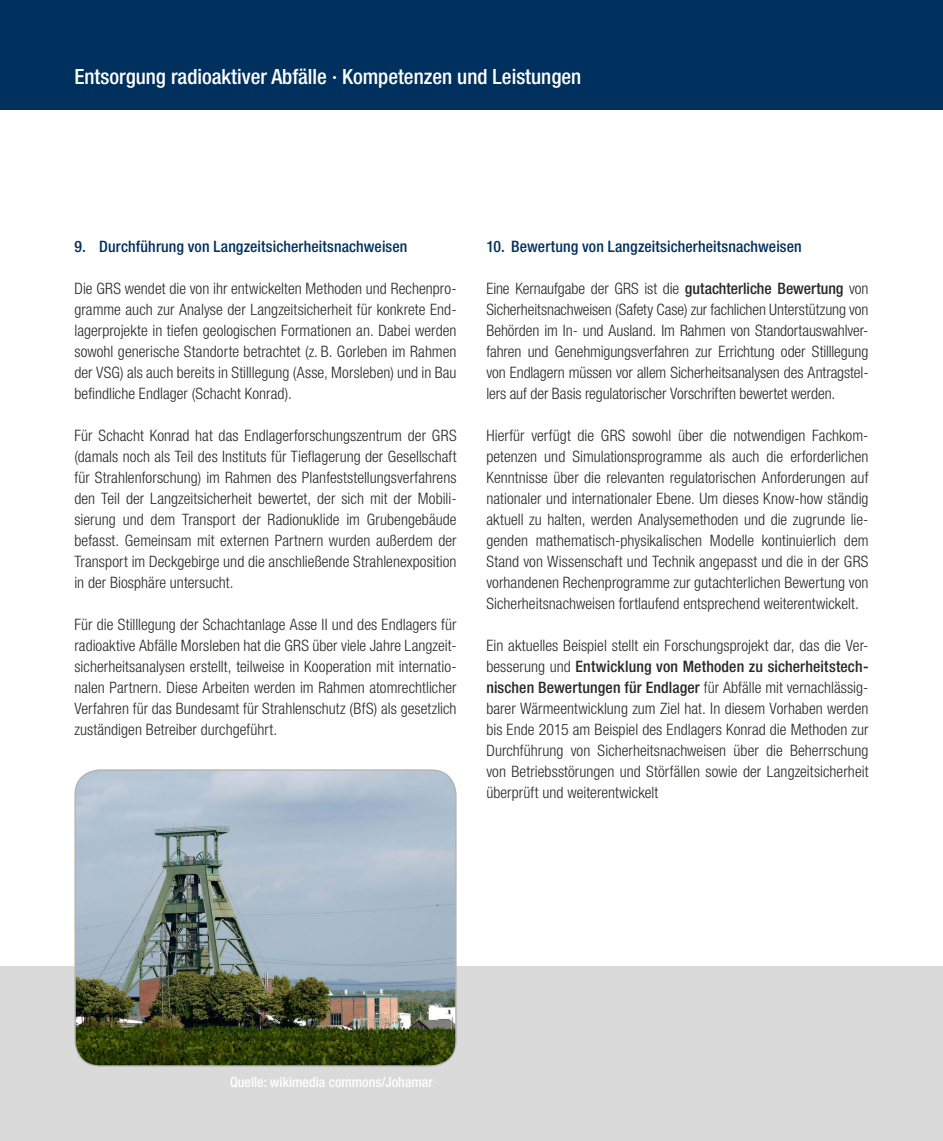
<style>
.page{position:relative;width:943px;height:1141px;background:#fff}
.page>*{position:absolute;margin:0;border:0;box-sizing:border-box;transform-origin:0 0}
.t1{font:500 condensed 21px "Helvetica Neue LT";color:#fff}
.t2{font:300 condensed 15.75px/21px "Helvetica Neue LT";letter-spacing:.005em;color:#282827;text-align:justify}
.t3{font:500 condensed 15.75px "Helvetica Neue LT";letter-spacing:.005em;color:#00305d}
.t4{font:500 condensed 14px "Helvetica Neue LT";color:#fff}
.s1{font-weight:500}
</style>
<div class="page">
<div style="left:0;top:966px;width:943px;height:175px;background:#dadada"></div>
<div style="left:0;top:0;width:943px;height:109px;background:#00305d"></div>
<img style="left:76px;top:770px;width:380px;height:295px">
<div style="left:74px;top:769px;width:382px;height:298px;border:1px solid #b3b2b2;border-radius:25px"></div>
<h1 class="t1" style="left:74px;top:64px;width:508px">Entsorgung radioaktiver Abfälle · Kompetenzen und Leistungen</h1>
<p class="t3" style="left:74px;top:237px;width:334px">9. Durchführung von Langzeitsicherheitsnachweisen</p>
<p class="t2" style="left:74px;top:278px;width:383px">Die GRS wendet die von ihr entwickelten Methoden und Rechenpro&shy;gramme auch zur Analyse der Langzeitsicherheit für konkrete End&shy;lagerprojekte in tiefen geologischen Formationen an. Dabei werden sowohl generische Standorte betrachtet (z. B. Gorleben im Rahmen der VSG) als auch bereits in Stilllegung (Asse, Morsleben) und in Bau befindliche Endlager (Schacht Konrad).</p>
<p class="t2" style="left:74px;top:425px;width:384px">Für Schacht Konrad hat das Endlagerforschungszentrum der GRS (damals noch als Teil des Instituts für Tieflagerung der Gesellschaft für Strahlenforschung) im Rahmen des Planfeststellungsverfahrens den Teil der Langzeitsicherheit bewertet, der sich mit der Mobili&shy;sierung und dem Transport der Radionuklide im Grubengebäude befasst. Gemeinsam mit externen Partnern wurden außerdem der Transport im Deckgebirge und die anschließende Strahlenexposition in der Biosphäre untersucht.</p>
<p class="t2" style="left:74px;top:614px;width:383px">Für die Stilllegung der Schachtanlage Asse II und des Endlagers für radioaktive Abfälle Morsleben hat die GRS über viele Jahre Langzeit&shy;sicherheitsanalysen erstellt, teilweise in Kooperation mit internatio&shy;nalen Partnern. Diese Arbeiten werden im Rahmen atomrechtlicher Verfahren für das Bundesamt für Strahlenschutz (BfS) als gesetzlich zuständigen Betreiber durchgeführt.</p>
<p class="t3" style="left:486px;top:237px;width:317px">10. Bewertung von Langzeitsicherheitsnachweisen</p>
<p class="t2" style="left:486px;top:278px;width:384px">Eine Kernaufgabe der GRS ist die <span class="s1">gutachterliche Bewertung</span> von Sicherheitsnachweisen (Safety Case) zur fachlichen Unterstützung von Behörden im In- und Ausland. Im Rahmen von Standortauswahlver&shy;fahren und Genehmigungsverfahren zur Errichtung oder Stilllegung von Endlagern müssen vor allem Sicherheitsanalysen des Antragstel&shy;lers auf der Basis regulatorischer Vorschriften bewertet werden.</p>
<p class="t2" style="left:486px;top:425px;width:384px">Hierfür verfügt die GRS sowohl über die notwendigen Fachkom&shy;petenzen und Simulationsprogramme als auch die erforderlichen Kenntnisse über die relevanten regulatorischen Anforderungen auf nationaler und internationaler Ebene. Um dieses Know-how ständig aktuell zu halten, werden Analysemethoden und die zugrunde lie&shy;genden mathematisch-physikalischen Modelle kontinuierlich dem Stand von Wissenschaft und Technik angepasst und die in der GRS vorhandenen Rechenprogramme zur gutachterlichen Bewertung von Sicherheitsnachweisen fortlaufend entsprechend weiterentwickelt.</p>
<p class="t2" style="left:486px;top:635px;width:383px">Ein aktuelles Beispiel stellt ein Forschungsprojekt dar, das die Ver&shy;besserung und <span class="s1">Entwicklung von Methoden zu sicherheitstech&shy;nischen Bewertungen für Endlager</span> für Abfälle mit vernachlässig&shy;barer Wärmeentwicklung zum Ziel hat. In diesem Vorhaben werden bis Ende 2015 am Beispiel des Endlagers Konrad die Methoden zur Durchführung von Sicherheitsnachweisen über die Beherrschung von Betriebsstörungen und Störfällen sowie der Langzeitsicherheit überprüft und weiterentwickelt</p>
<p class="t4" style="left:230px;top:1074px;width:204px">Quelle: wikimedia commons/Johamar</p>
</div>
